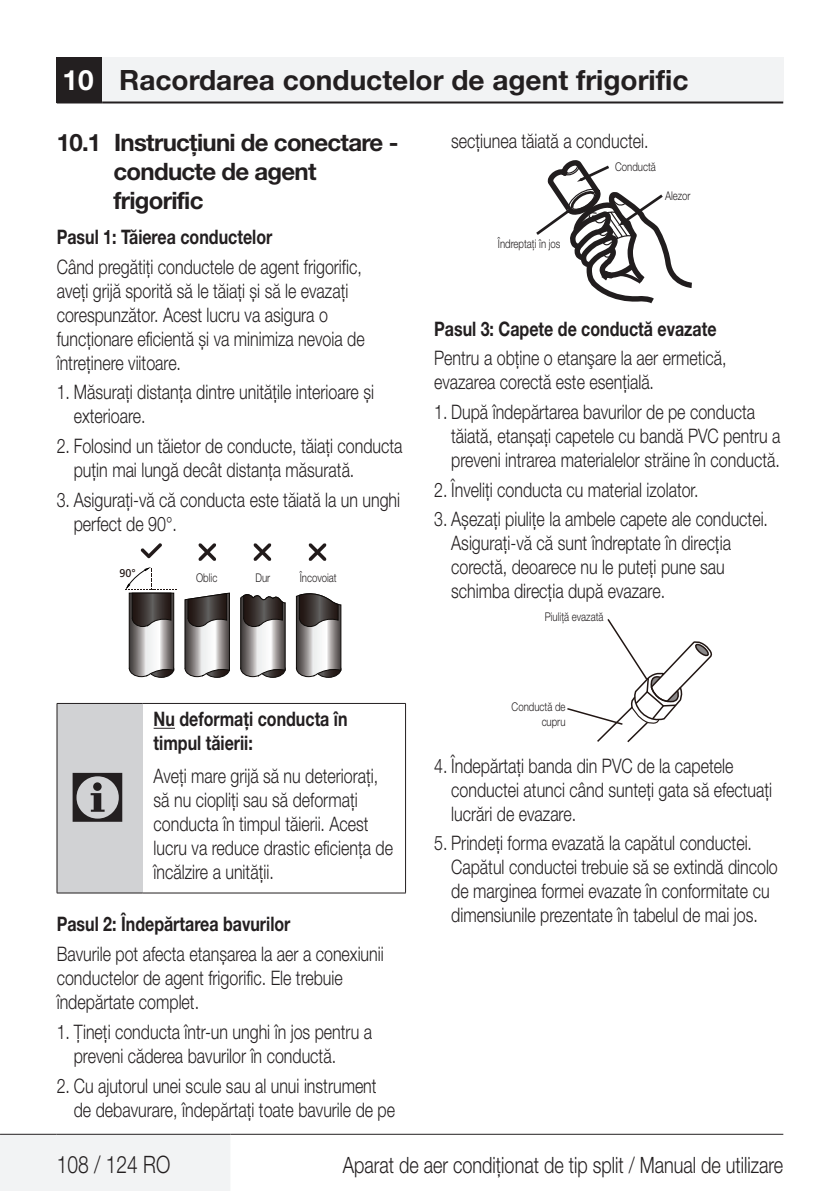
<style>
.page{position:relative;width:840px;height:1191px;background:#fff}
.page>*{position:absolute;margin:0;border:0;box-sizing:border-box;transform-origin:0 0}
.body{font:72px "ZIWARNUN";color:#231f20}
.t1{font:700 28px "Helvetica Neue LT Pro";color:#231f20}
.t2{font:700 24px/28.8px "Helvetica Neue LT Pro";letter-spacing:-.03em;color:#231f20}
.t3{font:300 24px "Helvetica Neue LT Std";color:#231f20;scale:.8 1}
.t4{font:300 22.4px "Helvetica Neue LT Pro";color:#231f20;scale:.8 1}
.body-2{font:300 20px/24px "Helvetica Neue LT Pro";color:#231f20;scale:.8 1}
.body_Bold{font:700 20px "Helvetica Neue LT Pro";color:#231f20;scale:.8 1}
.body-3{font:700 20px/24px "Helvetica Neue LT Pro";color:#231f20;scale:.8 1}
.t5{font:300 12px/14.4px "Helvetica Neue LT Pro";color:#231f20;text-align:right;scale:.8 1}
.t6{font:11.4px "Frutiger LT Std";color:#211613;scale:.95 1}
.s1{color:#fff}
</style>
<div class="page">
<div style="left:57px;top:57px;width:45px;height:45px;background:#231f20"></div>
<div style="left:102px;top:57px;width:680px;height:45px;background:#f2f3f4"></div>
<hr style="left:57px;top:101px;width:45px;height:2px;background:#231f20">
<hr style="left:102px;top:101px;width:680px;height:2px;background:#231f20">
<div style="left:0;top:1134px;width:230px;height:57px;background:#f2f3f4"></div>
<hr style="left:0;top:1133px;width:57px;height:1px;background:#231f20">
<hr style="left:57px;top:1133px;width:173px;height:1px;background:#231f20">
<hr style="left:230px;top:1133px;width:552px;height:1px;background:#231f20">
<svg style="left:184px;top:592px;width:46px;height:85px"></svg>
<svg style="left:240px;top:594px;width:45px;height:83px"></svg>
<svg style="left:295px;top:593px;width:46px;height:84px"></svg>
<svg style="left:125px;top:567px;width:52px;height:110px"></svg>
<svg style="left:198px;top:543px;width:18px;height:18px"></svg>
<svg style="left:253px;top:543px;width:18px;height:18px"></svg>
<svg style="left:308px;top:543px;width:18px;height:18px"></svg>
<svg style="left:140px;top:543px;width:22px;height:15px"></svg>
<div style="left:57px;top:703px;width:85px;height:190px;background:#d1d2d4"></div>
<hr style="left:142px;top:703px;width:263px;height:1px;background:#231f20">
<hr style="left:405px;top:703px;width:1px;height:189px;background:#231f20">
<hr style="left:142px;top:892px;width:263px;height:1px;background:#231f20">
<hr style="left:57px;top:703px;width:85px;height:1px;background:#231f20">
<hr style="left:57px;top:703px;width:1px;height:189px;background:#231f20">
<hr style="left:57px;top:892px;width:85px;height:1px;background:#231f20">
<svg style="left:153px;top:727px;width:22px;height:1px"></svg>
<svg style="left:536px;top:160px;width:155px;height:143px"></svg>
<svg style="left:567px;top:619px;width:144px;height:123px"></svg>
<p class="t1" style="left:62px;top:62px;width:627px"><span class="s1">10</span> Racordarea conductelor de agent frigorific</p>
<p class="t2" style="left:113px;top:127px;width:286px;text-indent:-57px">10.1 Instrucțiuni de conectare - conducte de agent frigorific</p>
<p class="body_Bold" style="left:57px;top:224px;width:271px">Pasul 1: Tăierea conductelor</p>
<p class="body-2" style="left:57px;top:254px;width:386px">Când pregătiți conductele de agent frigorific, aveți grijă sporită să le tăiați și să le evazați corespunzător. Acest lucru va asigura o funcționare eficientă și va minimiza nevoia de întreținere viitoare.</p>
<p class="body-2" style="left:74px;top:380px;width:376px;text-indent:-17px">1. Măsurați distanța dintre unitățile interioare și exterioare.</p>
<p class="body-2" style="left:74px;top:433px;width:412px;text-indent:-17px">2. Folosind un tăietor de conducte, tăiați conducta puțin mai lungă decât distanța măsurată.</p>
<p class="body-2" style="left:74px;top:487px;width:409px;text-indent:-17px">3. Asigurați-vă că conducta este tăiată la un unghi perfect de 90°.</p>
<p class="t6" style="left:119px;top:566px;width:19px">90°</p>
<p class="t5" style="left:196px;top:570px;width:28px">Oblic</p>
<p class="t5" style="left:255px;top:570px;width:20px">Dur</p>
<p class="t5" style="left:299px;top:570px;width:48px">Încovoiat</p>
<p class="body-3" style="left:153px;top:706px;width:244px">Nu deformați conducta în timpul tăierii:</p>
<p class="body-2" style="left:153px;top:763px;width:300px">Aveți mare grijă să nu deteriorați, să nu ciopliți sau să deformați conducta în timpul tăierii. Acest lucru va reduce drastic eficiența de încălzire a unității.</p>
<p class="body_Bold" style="left:57px;top:911px;width:293px">Pasul 2: Îndepărtarea bavurilor</p>
<p class="body-2" style="left:57px;top:941px;width:410px">Bavurile pot afecta etanșarea la aer a conexiunii conductelor de agent frigorific. Ele trebuie îndepărtate complet.</p>
<p class="body-2" style="left:74px;top:1019px;width:374px;text-indent:-17px">1. Țineți conducta într-un unghi în jos pentru a preveni căderea bavurilor în conductă.</p>
<p class="body-2" style="left:74px;top:1073px;width:403px;text-indent:-17px">2. Cu ajutorul unei scule sau al unui instrument de debavurare, îndepărtați toate bavurile de pe</p>
<p class="body" style="left:68px;top:759px;width:63px">C</p>
<p class="body-2" style="left:451px;top:128px;width:248px">secțiunea tăiată a conductei.</p>
<p class="t5" style="left:614px;top:159px;width:52px">Conductă</p>
<p class="t5" style="left:664px;top:188px;width:34px">Alezor</p>
<p class="t5" style="left:497px;top:237px;width:80px">Îndreptați în jos</p>
<p class="body_Bold" style="left:434px;top:316px;width:354px">Pasul 3: Capete de conductă evazate</p>
<p class="body-2" style="left:434px;top:346px;width:366px">Pentru a obţine o etanşare la aer ermetică, evazarea corectă este esenţială.</p>
<p class="body-2" style="left:451px;top:399px;width:413px;text-indent:-17px">1. După îndepărtarea bavurilor de pe conducta tăiată, etanșați capetele cu bandă PVC pentru a preveni intrarea materialelor străine în conductă.</p>
<p class="body-2" style="left:434px;top:477px;width:332px">2. Înveliți conducta cu material izolator.</p>
<p class="body-2" style="left:451px;top:507px;width:397px;text-indent:-17px">3. Așezați piulițe la ambele capete ale conductei.<br>Asigurați-vă că sunt îndreptate în direcția corectă, deoarece nu le puteți pune sau schimba direcția după evazare.</p>
<p class="t5" style="left:544px;top:609px;width:75px">Piuliță evazată</p>
<p class="t5" style="left:511px;top:699px;width:69px">Conductă de cupru</p>
<p class="body-2" style="left:451px;top:753px;width:402px;text-indent:-17px">4. Îndepărtați banda din PVC de la capetele conductei atunci când sunteți gata să efectuați lucrări de evazare.</p>
<p class="body-2" style="left:451px;top:830px;width:409px;text-indent:-17px">5. Prindeți forma evazată la capătul conductei.<br>Capătul conductei trebuie să se extindă dincolo de marginea formei evazate în conformitate cu dimensiunile prezentate în tabelul de mai jos.</p>
<p class="t3" style="left:57px;top:1149px;width:143px">108 / 124 RO</p>
<p class="t4" style="left:342px;top:1150px;width:552px">Aparat de aer condiționat de tip split / Manual de utilizare</p>
</div>
